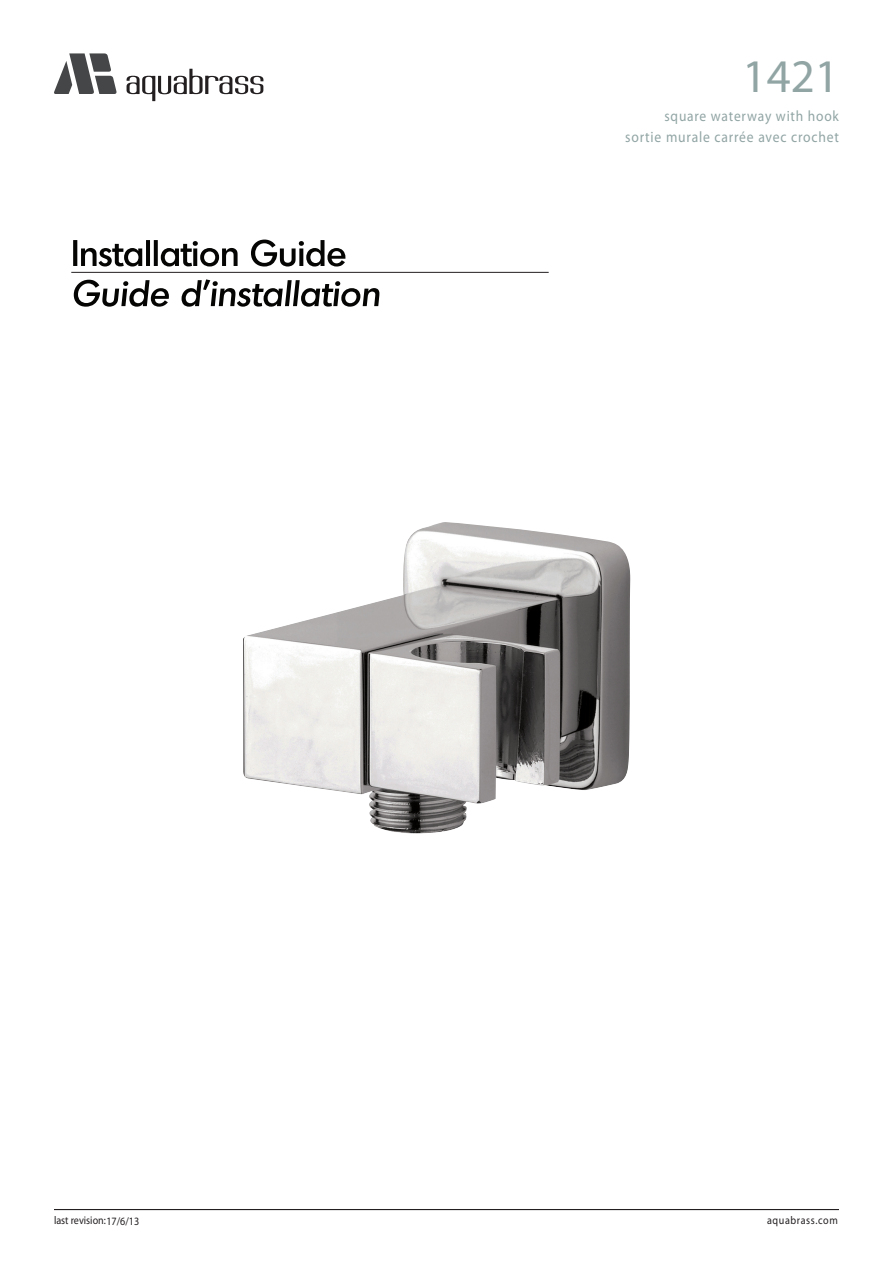
<style>
.page{position:relative;width:893px;height:1263px;background:#fff}
.page>*{position:absolute;margin:0;border:0;box-sizing:border-box;transform-origin:0 0}
.t1{font:46.95px "Myriad Pro";color:#91a5a4}
.t2{font:15.15px "Myriad Pro";letter-spacing:.06em;color:#91a5a4;scale:.9 1}
.t3{font:15px "Myriad Pro";letter-spacing:.06em;color:#91a5a4;scale:.9 1}
.t4{font:11.25px "Myriad Pro";color:#231f20;scale:.9 1}
.t5{font:11.25px "Myriad Pro";letter-spacing:.06em;color:#231f20;scale:.9 1}
</style>
<div class="page">
<hr style="left:54px;top:1209px;width:785px;height:1px;background:#231f20">
<svg style="left:54px;top:53px;width:63px;height:41px"></svg>
<svg style="left:127px;top:69px;width:136px;height:32px"></svg>
<svg style="left:74px;top:279px;width:305px;height:28px"></svg>
<hr style="left:71px;top:272px;width:478px;height:1px;background:#231f20">
<svg style="left:73px;top:240px;width:272px;height:26px"></svg>
<img style="left:243px;top:522px;width:388px;height:311px">
<h1 class="t1" style="left:743px;top:47px;width:98px">1421</h1>
<p class="t3" style="left:664px;top:106px;width:195px">square waterway with hook</p>
<p class="t2" style="left:625px;top:127px;width:239px">sortie murale carrée avec crochet</p>
<p class="t4" style="left:54px;top:1213px;width:96px">last revision: 17/6/13</p>
<p class="t5" style="left:767px;top:1214px;width:80px">aquabrass.com</p>
</div>
